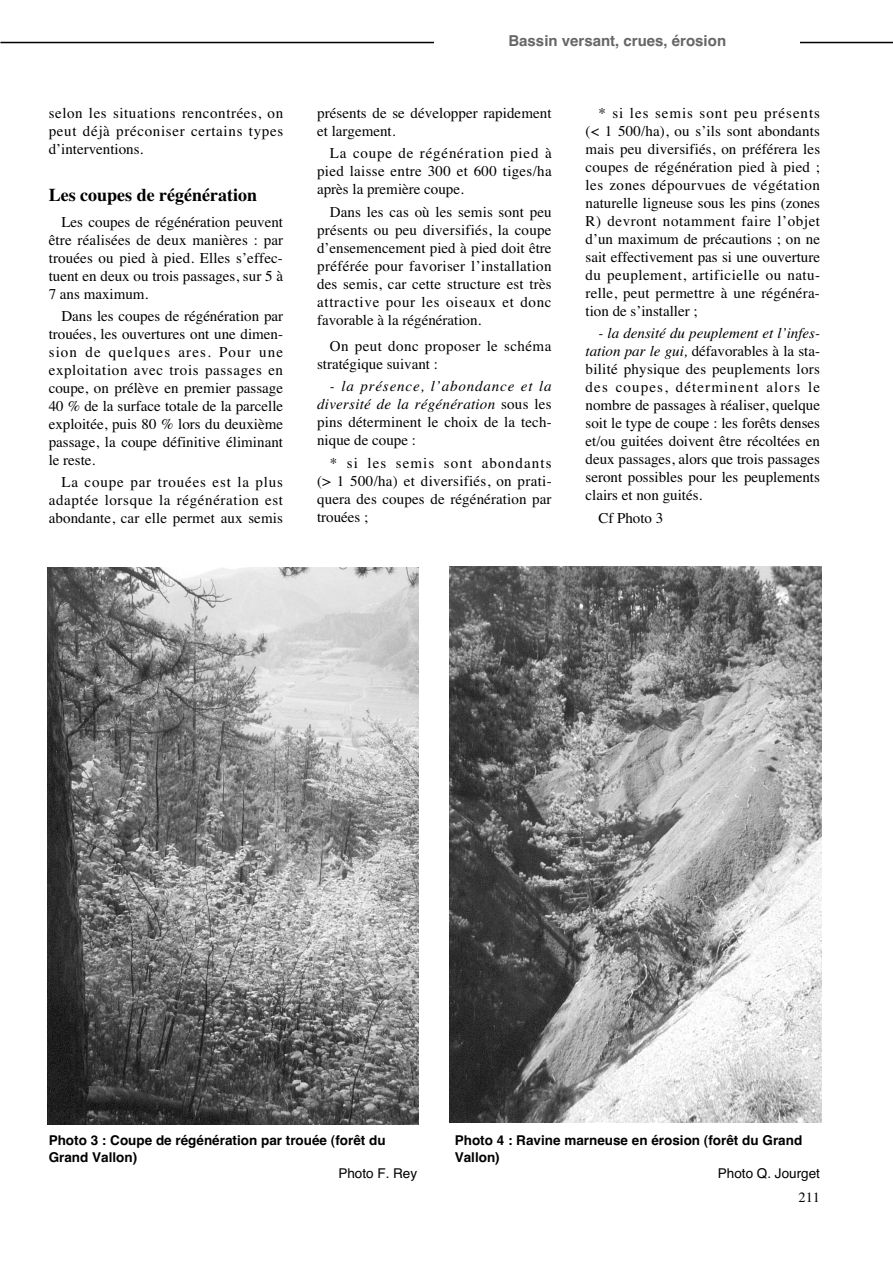
<style>
.page{position:relative;width:893px;height:1263px;background:#fff}
.page>*{position:absolute;margin:0;border:0;box-sizing:border-box;transform-origin:0 0}
.t1{font:700 18px "Times";color:#000}
.t2{font:15px/18px "Times";letter-spacing:.005em;color:#000;text-align:justify}
.t3{font:italic 15px/18px "Times";letter-spacing:.015em;color:#000;text-align:justify}
.t4{font:15px/18px "Times";letter-spacing:.03em;color:#000}
.t5{font:700 15px "Helvetica";color:#666}
.t6{font:14.25px "Times";color:#000}
.t7{font:700 13.5px/16.2px "Helvetica";color:#000}
.t8{font:13.5px "Helvetica";color:#000}
.s1{font-style:normal}
.s2{font-style:italic}
</style>
<div class="page">
<hr style="left:0;top:42px;width:892px;height:1px;background:#000">
<div style="left:434px;top:21px;width:366px;height:43px;background:#fff"></div>
<img style="left:47px;top:567px;width:372px;height:557px">
<img style="left:450px;top:566px;width:371px;height:557px">
<p class="t2" style="left:49px;top:105px;width:236px">selon les situations rencontrées, on peut déjà préconiser certains types d’interventions.</p>
<p class="t1" style="left:49px;top:182px;width:210px">Les coupes de régénération</p>
<p class="t2" style="left:49px;top:213px;width:236px;text-indent:13px">Les coupes de régénération peuvent être réalisées de deux manières : par trouées ou pied à pied. Elles s’effec&shy;tuent en deux ou trois passages, sur 5 à 7 ans maximum.</p>
<p class="t2" style="left:49px;top:308px;width:236px;text-indent:13px">Dans les coupes de régénération par trouées, les ouvertures ont une dimen&shy;sion de quelques ares. Pour une exploitation avec trois passages en coupe, on prélève en premier passage 40 % de la surface totale de la parcelle exploitée, puis 80 % lors du deuxième passage, la coupe définitive éliminant le reste.</p>
<p class="t2" style="left:49px;top:474px;width:236px;text-indent:13px">La coupe par trouées est la plus adaptée lorsque la régénération est abondante, car elle permet aux semis</p>
<p class="t5" style="left:508px;top:31px;width:219px">Bassin versant, crues, érosion</p>
<p class="t2" style="left:317px;top:105px;width:236px">présents de se développer rapidement et largement.</p>
<p class="t2" style="left:317px;top:145px;width:236px;text-indent:13px">La coupe de régénération pied à pied laisse entre 300 et 600 tiges/ha après la première coupe.</p>
<p class="t2" style="left:317px;top:203px;width:236px;text-indent:13px">Dans les cas où les semis sont peu présents ou peu diversifiés, la coupe d’ensemencement pied à pied doit être préférée pour favoriser l’installation des semis, car cette structure est très attractive pour les oiseaux et donc favorable à la régénération.</p>
<p class="t4" style="left:317px;top:338px;width:236px;text-indent:13px">On peut donc proposer le schéma stratégique suivant :</p>
<p class="t3" style="left:317px;top:378px;width:236px;text-indent:13px">- la présence, l’abondance et la diversité de la régénération <span class="s1">sous les pins déterminent le choix de la tech&shy;nique de coupe :</span></p>
<p class="t2" style="left:317px;top:454px;width:236px;text-indent:13px">* si les semis sont abondants (&gt; 1 500/ha) et diversifiés, on prati&shy;quera des coupes de régénération par trouées ;</p>
<p class="t2" style="left:585px;top:105px;width:236px;text-indent:13px">* si les semis sont peu présents (&lt; 1 500/ha), ou s’ils sont abondants mais peu diversifiés, on préférera les coupes de régénération pied à pied ; les zones dépourvues de végétation naturelle ligneuse sous les pins (zones R) devront notamment faire l’objet d’un maximum de précautions ; on ne sait effectivement pas si une ouverture du peuplement, artificielle ou natu&shy;relle, peut permettre à une régénéra&shy;tion de s’installer ;</p>
<p class="t2" style="left:585px;top:325px;width:236px;text-indent:13px"><span class="s2">- la densité du peuplement et l’infes&shy;tation par le gui,</span> défavorables à la sta&shy;bilité physique des peuplements lors des coupes, déterminent alors le nombre de passages à réaliser, quelque soit le type de coupe : les forêts denses et/ou guitées doivent être récoltées en deux passages, alors que trois passages seront possibles pour les peuplements clairs et non guités.</p>
<p class="t2" style="left:598px;top:509px;width:67px">Cf Photo 3</p>
<p class="t7" style="left:49px;top:1133px;width:338px">Photo 3 : Coupe de régénération par trouée (forêt du<br>Grand Vallon)</p>
<p class="t8" style="left:338px;top:1164px;width:80px">Photo F. Rey</p>
<p class="t7" style="left:454px;top:1133px;width:349px">Photo 4 : Ravine marneuse en érosion (forêt du Grand<br>Vallon)</p>
<p class="t8" style="left:718px;top:1164px;width:104px">Photo Q. Jourget</p>
<p class="t6" style="left:798px;top:1188px;width:23px">211</p>
</div>
